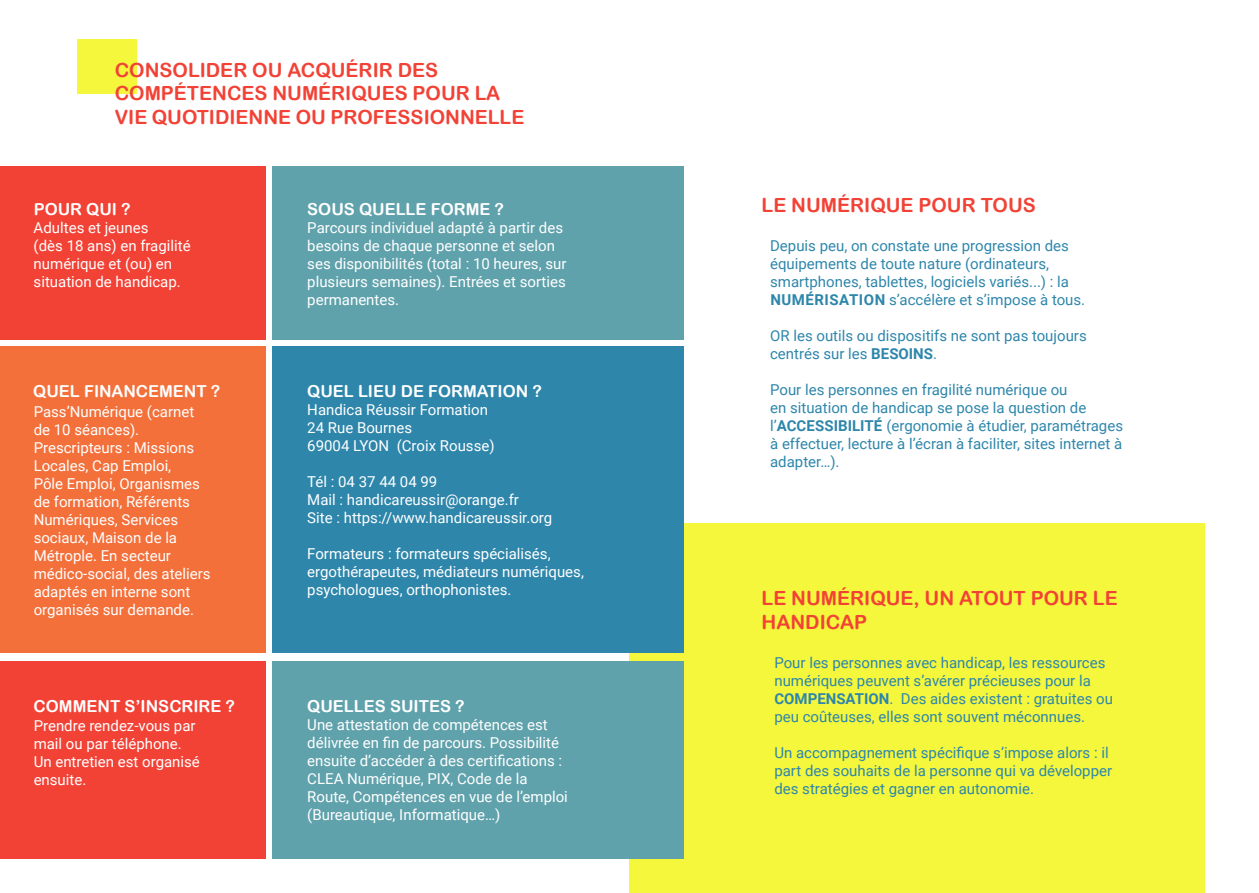
<style>
.page{position:relative;width:1259px;height:893px;background:#fff}
.page>*{position:absolute;margin:0;border:0;box-sizing:border-box;transform-origin:0 0}
.t1{font:19.5px/23.4px "Arial Rounded MT Bold";color:#f24236}
.t2{font:16.5px "Arial Rounded MT Bold";color:#fff}
.t3{font:15px/18px "Roboto";color:#fff}
.t4{font:15px/18px "Roboto";color:#2e86ab}
.t5{font:700 15px "Roboto";color:#2e86ab}
.s1{font-weight:700}
</style>
<div class="page">
<div style="left:629px;top:523px;width:576px;height:370px;background:#f4f73b"></div>
<div style="left:77px;top:39px;width:59px;height:55px;background:#f4f73b"></div>
<div style="left:0;top:166px;width:265px;height:173px;background:#f24236"></div>
<div style="left:272px;top:166px;width:411px;height:173px;background:#60a2ac"></div>
<div style="left:0;top:347px;width:265px;height:306px;background:#f3703b"></div>
<div style="left:272px;top:347px;width:411px;height:306px;background:#2e86ab"></div>
<div style="left:0;top:661px;width:265px;height:197px;background:#f24236"></div>
<div style="left:272px;top:661px;width:411px;height:197px;background:#60a2ac"></div>
<h1 class="t1" style="left:115px;top:58px;width:310px;text-indent:85px">IDER OU ACQUÉRIR DES<br>COMPÉTENCES</h1>
<h1 class="t1" style="left:115px;top:58px;width:30px">CONSOL</h1>
<h1 class="t1" style="left:272px;top:81px;width:216px">NUMÉRIQUES POUR LA</h1>
<h1 class="t1" style="left:115px;top:105px;width:136px">VIE QUOTIDIENNE</h1>
<h1 class="t1" style="left:296px;top:105px;width:50px">OU PRO</h1>
<h1 class="t1" style="left:373px;top:105px;width:25px">FESS</h1>
<h1 class="t1" style="left:424px;top:105px;width:21px">IONNELLE</h1>
<p class="t2" style="left:34px;top:200px;width:64px">POU R QUI</p>
<p class="t2" style="left:121px;top:200px;width:11px">?</p>
<p class="t3" style="left:34px;top:218px;width:158px">Adultes et jeunes<br>(dès 18 ans) en fragilité numérique et (ou) en situation de handicap.</p>
<p class="t2" style="left:33px;top:381px;width:188px">QU EL FI NANCEMENT ?</p>
<p class="t3" style="left:34px;top:402px;width:178px">Pass’Numérique (carnet de 10 séances).<br>Prescripteurs : Missions<br>Locales, Cap Emploi,<br>Pôle Emploi, Organismes de formation, Référents<br>Numériques, Services sociaux, Maison de la<br>Métrople. En secteur médico-social, des ateliers adaptés en interne sont organisés sur demande.</p>
<p class="t2" style="left:34px;top:697px;width:203px">COMMENT S’I NSCRI RE ?</p>
<p class="t3" style="left:34px;top:716px;width:168px">Prendre rendez-vous par mail ou par téléphone.<br>Un entretien est organisé ensuite.</p>
<p class="t2" style="left:307px;top:200px;width:198px">SOUS QU ELLE FORME ?</p>
<p class="t3" style="left:307px;top:218px;width:261px">Parcours individuel adapté à partir des besoins de chaque personne et selon ses disponibilités (total : 10 heures, sur plusieurs semaines). Entrées et sorties permanentes.</p>
<p class="t2" style="left:307px;top:381px;width:236px">QU EL LIEU DE FORMATION ?</p>
<p class="t3" style="left:307px;top:400px;width:189px">Handica Réussir Formation<br>24 Rue Bournes<br>69004 LYON (Croix Rousse)</p>
<p class="t3" style="left:307px;top:472px;width:246px">Tél : 04 37 44 04 99<br>Mail : handicareussir@orange.fr<br>Site : https://www.handicareussir.org</p>
<p class="t3" style="left:307px;top:544px;width:278px">Formateurs : formateurs spécialisés, ergothérapeutes, médiateurs numériques, psychologues, orthophonistes.</p>
<p class="t2" style="left:307px;top:697px;width:159px">QU ELLES SUITES ?</p>
<p class="t3" style="left:307px;top:715px;width:262px">Une attestation de compétences est délivrée en fin de parcours. Possibilité ensuite d’accéder à des certifications :<br>CLEA Numérique, PIX, Code de la Route, Compétences en vue de l’emploi (Bureautique, Informatique…)</p>
<h1 class="t1" style="left:761px;top:193px;width:115px">LE NUMÉRIQU</h1>
<h1 class="t1" style="left:900px;top:193px;width:137px">E POU R TOUS</h1>
<p class="t4" style="left:770px;top:236px;width:300px">Depuis peu, on constate une progression des équipements de toute nature (ordinateurs, smartphones, tablettes, logiciels variés...) : la</p>
<p class="t5" style="left:770px;top:289px;width:64px">NUMÉRISATION</p>
<p class="t4" style="left:889px;top:290px;width:197px">s’accélère et s’impose à tous.</p>
<p class="t4" style="left:770px;top:326px;width:318px">OR les outils ou dispositifs ne sont pas toujours centrés sur les <span class="s1">BESOINS</span>.</p>
<p class="t4" style="left:770px;top:380px;width:354px">Pour les personnes en fragilité numérique ou<br>en situation de handicap se pose la question de l’<span class="s1">ACCESSIBILITÉ</span> (ergonomie à étudier, paramétrages à effectuer, lecture à l’écran à faciliter, sites internet à adapter…).</p>
<h1 class="t1" style="left:761px;top:586px;width:115px">LE NUMÉRIQU</h1>
<h1 class="t1" style="left:900px;top:586px;width:218px">E, U N ATOUT POU R LE</h1>
<h1 class="t1" style="left:761px;top:610px;width:107px">HANDICAP</h1>
<p class="t4" style="left:774px;top:653px;width:340px">Pour les personnes avec handicap, les ressources numériques peuvent s’avérer précieuses pour la <span class="s1">COMPENSATION</span>. Des aides existent : gratuites ou peu coûteuses, elles sont souvent méconnues.</p>
<p class="t4" style="left:774px;top:743px;width:339px">Un accompagnement spécifique s’impose alors : il part des souhaits de la personne qui va développer des stratégies et gagner en autonomie.</p>
</div>
